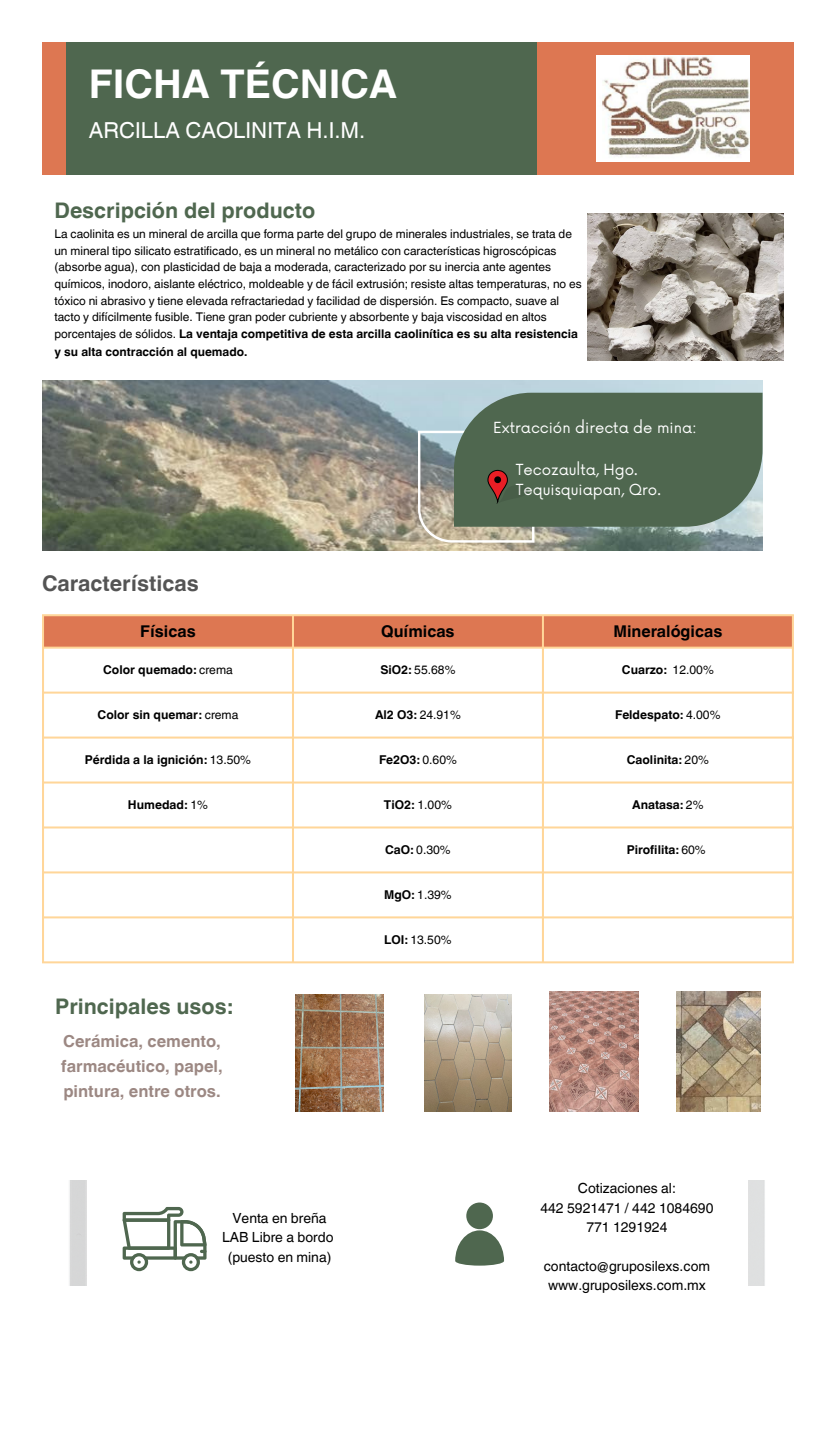
<style>
.page{position:relative;width:836px;height:1431px;background:#fff}
.page>*{position:absolute;margin:0;border:0;box-sizing:border-box;transform-origin:0 0}
.t1{font:700 39.6px "Helvetica World";color:#fff}
.t2{font:22.05px "Helvetica World";color:#fff}
.t3{font:700 21.6px "Helvetica World";color:#545454}
.t4{font:700 21.45px "Helvetica World";color:#4f674f}
.t5{font:700 16.5px/24.8px "Helvetica World";color:#9c8883;text-align:justify}
.t6{font:700 16.2px "Helvetica World";color:#000}
.t7{font:14.85px "Now";color:#fff}
.t8{font:13.95px "Helvetica World";color:#000}
.t9{font:700 12.15px "Helvetica World";color:#000}
.t10{font:12.15px "Helvetica World";color:#000}
.t11{font:12px/16.8px "Helvetica World";color:#000}
.s1{font-weight:700}
.s2{font-weight:400}
</style>
<div class="page">
<div style="left:42px;top:42px;width:751px;height:133px;background:#4f674f"></div>
<div style="left:537px;top:42px;width:256px;height:133px;background:#dd7752"></div>
<div style="left:42px;top:42px;width:24px;height:133px;background:#dd7752"></div>
<img style="left:597px;top:55px;width:152px;height:107px">
<img style="left:587px;top:213px;width:196px;height:147px">
<img style="left:43px;top:380px;width:719px;height:170px">
<svg style="left:418px;top:393px;width:344px;height:150px;background:#657966"></svg>
<div style="left:44px;top:616px;width:747px;height:31px;background:#dd7752"></div>
<hr style="left:42px;top:616px;width:2px;height:345px;background:#ffd699">
<hr style="left:292px;top:616px;width:2px;height:345px;background:#ffd699">
<hr style="left:542px;top:616px;width:2px;height:345px;background:#ffd699">
<hr style="left:791px;top:616px;width:2px;height:345px;background:#ffd699">
<hr style="left:42px;top:614px;width:751px;height:2px;background:#ffd699">
<hr style="left:42px;top:647px;width:751px;height:2px;background:#ffd699">
<hr style="left:42px;top:692px;width:751px;height:2px;background:#ffd699">
<hr style="left:42px;top:737px;width:751px;height:2px;background:#ffd699">
<hr style="left:42px;top:782px;width:751px;height:2px;background:#ffd699">
<hr style="left:42px;top:826px;width:751px;height:3px;background:#ffd699">
<hr style="left:42px;top:871px;width:751px;height:2px;background:#ffd699">
<hr style="left:42px;top:916px;width:751px;height:2px;background:#ffd699">
<hr style="left:42px;top:961px;width:751px;height:2px;background:#ffd699">
<img style="left:296px;top:994px;width:87px;height:117px">
<img style="left:424px;top:994px;width:88px;height:117px">
<img style="left:549px;top:991px;width:90px;height:120px">
<img style="left:676px;top:991px;width:84px;height:120px">
<img style="left:69px;top:1180px;width:696px;height:106px">
<p class="t1" style="left:89px;top:52px;width:310px">FICHA TÉCNICA</p>
<p class="t2" style="left:89px;top:117px;width:278px">ARCILLA CAOLINITA H.I.M.</p>
<p class="t4" style="left:54px;top:193px;width:262px">Descripción del producto</p>
<p class="t11" style="left:54px;top:226px;width:529px">La caolinita es un mineral de arcilla que forma parte del grupo de minerales industriales, se trata de un mineral tipo silicato estratificado, es un mineral no metálico con características higroscópicas (absorbe agua), con plasticidad de baja a moderada, caracterizado por su inercia ante agentes químicos, inodoro, aislante eléctrico, moldeable y de fácil extrusión; resiste altas temperaturas, no es tóxico ni abrasivo y tiene elevada refractariedad y facilidad de dispersión. Es compacto, suave al tacto y difícilmente fusible. Tiene gran poder cubriente y absorbente y baja viscosidad en altos porcentajes de sólidos. <span class="s1">La ventaja competitiva de esta arcilla caolinítica es su alta resistencia y su alta contracción al quemado.</span></p>
<p class="t3" style="left:42px;top:566px;width:158px">Características</p>
<p class="t7" style="left:493px;top:420px;width:205px">Extracción directa de mina:</p>
<p class="t7" style="left:515px;top:461px;width:124px">Tecozaulta, Hgo.</p>
<p class="t7" style="left:515px;top:482px;width:147px">Tequisquiapan, Qro.</p>
<p class="t6" style="left:140px;top:618px;width:57px">Físicas</p>
<p class="t6" style="left:381px;top:618px;width:75px">Químicas</p>
<p class="t6" style="left:613px;top:618px;width:110px">Mineralógicas</p>
<p class="t9" style="left:103px;top:660px;width:131px">Color quemado: <span class="s2">crema</span></p>
<p class="t10" style="left:380px;top:663px;width:77px"><span class="s1">SiO2:</span> 55.68%</p>
<p class="t9" style="left:622px;top:660px;width:93px">Cuarzo: <span class="s2">12.00%</span></p>
<p class="t9" style="left:98px;top:705px;width:142px">Color sin quemar: <span class="s2">crema</span></p>
<p class="t9" style="left:375px;top:705px;width:87px">Al2 O3: <span class="s2">24.91%</span></p>
<p class="t9" style="left:615px;top:705px;width:107px">Feldespato: <span class="s2">4.00%</span></p>
<p class="t9" style="left:85px;top:750px;width:168px">Pérdida a la ignición: <span class="s2">13.50%</span></p>
<p class="t9" style="left:379px;top:750px;width:79px">Fe2O3: <span class="s2">0.60%</span></p>
<p class="t9" style="left:627px;top:750px;width:83px">Caolinita: <span class="s2">20%</span></p>
<p class="t9" style="left:128px;top:795px;width:82px">Humedad: <span class="s2">1%</span></p>
<p class="t9" style="left:384px;top:795px;width:69px">TiO2: <span class="s2">1.00%</span></p>
<p class="t9" style="left:632px;top:795px;width:73px">Anatasa: <span class="s2">2%</span></p>
<p class="t10" style="left:385px;top:842px;width:67px"><span class="s1">CaO:</span> 0.30%</p>
<p class="t9" style="left:626px;top:840px;width:81px">Pirofilita: <span class="s2">60%</span></p>
<p class="t10" style="left:384px;top:887px;width:69px"><span class="s1">MgO:</span> 1.39%</p>
<p class="t10" style="left:384px;top:932px;width:69px"><span class="s1">LOI:</span> 13.50%</p>
<p class="t4" style="left:55px;top:989px;width:179px">Principales usos:</p>
<p class="t5" style="left:61px;top:1027px;width:163px">Cerámica, cemento, farmacéutico, papel, pintura, entre otros.</p>
<p class="t8" style="left:232px;top:1210px;width:96px">Venta en breña</p>
<p class="t8" style="left:222px;top:1229px;width:113px">LAB Libre a bordo</p>
<p class="t8" style="left:228px;top:1249px;width:105px">(puesto en mina)</p>
<p class="t8" style="left:578px;top:1180px;width:99px">Cotizaciones al:</p>
<p class="t8" style="left:540px;top:1200px;width:174px">442 5921471 / 442 1084690</p>
<p class="t8" style="left:586px;top:1219px;width:83px">771 1291924</p>
<p class="t8" style="left:543px;top:1258px;width:168px">contacto@gruposilexs.com</p>
<p class="t8" style="left:548px;top:1277px;width:159px">www.gruposilexs.com.mx</p>
</div>
